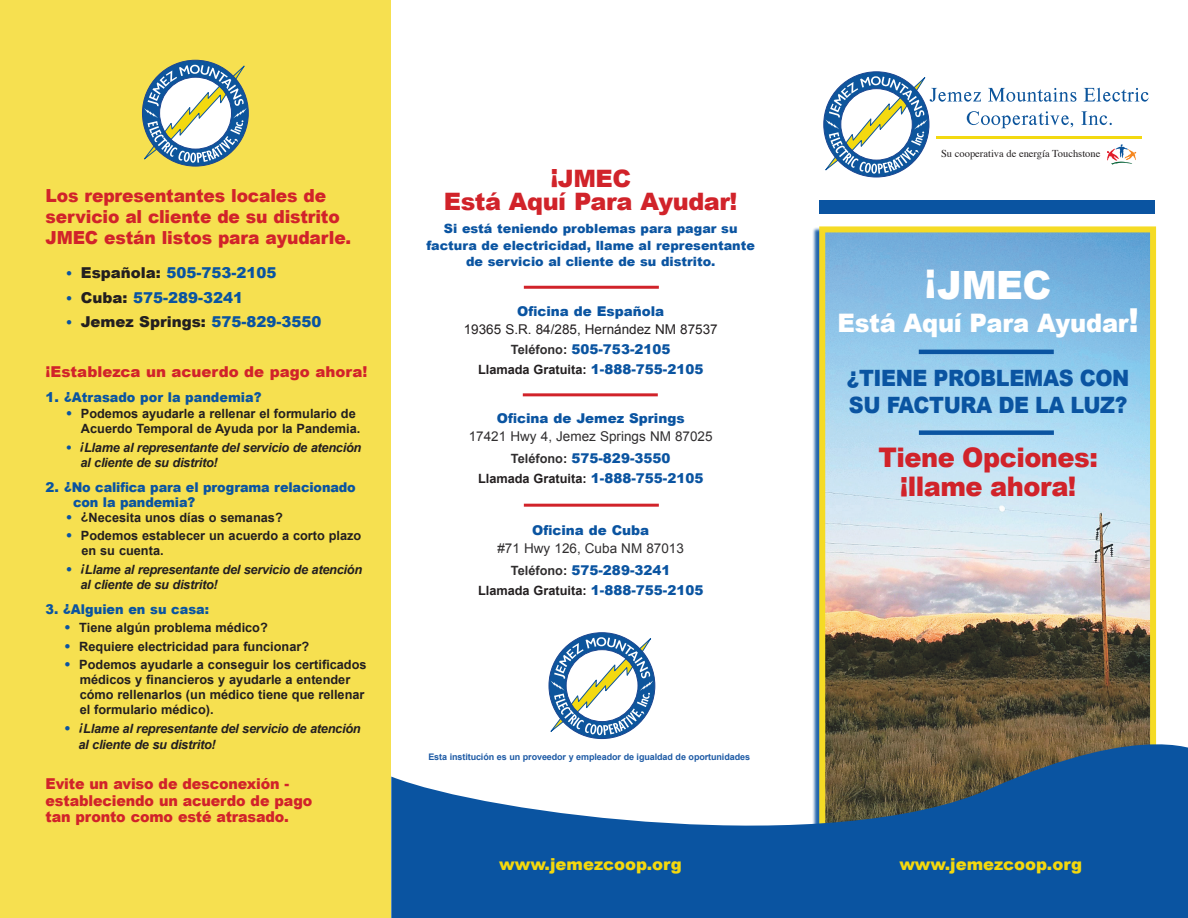
<style>
.page{position:relative;width:1188px;height:918px;background:#fff}
.page>*{position:absolute;margin:0;border:0;box-sizing:border-box;transform-origin:0 0}
.t1{font:900 39px "Arial";color:#fff;scale:.95 1}
.t2{font:900 27px/28.5px "Arial";letter-spacing:-.02em;color:#d1232a;text-align:center;scale:.95 1}
.t3{font:900 25.5px "Arial";letter-spacing:-.01em;color:#fff;scale:.95 1}
.t4{font:900 24px/23.2px "Arial";letter-spacing:-.02em;color:#d1232a;text-align:center}
.t5{font:900 22.5px/27px "Arial";letter-spacing:-.02em;color:#0a54a1;scale:.92 1}
.t6{font:900 18px/21px "Arial";letter-spacing:-.01em;color:#d1232a;scale:.95 1}
.t7{font:900 16.5px "Arial";color:#f4d80d}
.t8{font:900 15px/16.5px "Arial";letter-spacing:-.01em;color:#d1232a;scale:.95 1}
.t9{font:900 15px "Arial";color:#0a54a1}
.t10{font:900 15px "Arial";letter-spacing:-.01em;color:#d1232a}
.t11{font:900 15px "Arial";color:#231f20}
.t12{font:900 13.5px/15px "Arial";color:#0a54a1}
.t13{font:13.5px/21.5px "Arial";color:#312f30;text-align:center}
.t14{font:13.5px/20px "Arial";color:#231f20;text-align:center}
.t15{font:900 13.5px "Arial";color:#0a54a1;scale:.95 1}
.t16{font:700 12.75px/15px "Arial";color:#231f20}
.t17{font:italic 700 12.75px/15px "Arial";letter-spacing:-.02em;color:#231f20}
.t18{font:900 12.75px/16.5px "Arial";color:#0a54a1;text-align:center}
.t19{font:10.5px "Times";color:#231f20}
.t20{font:700 9px "Arial";letter-spacing:-.01em;color:#1d5aa5}
.s1{font-size:13.5px}
.s2{color:#231f20}
.s3{font-size:13.5px;color:#0a54a1}
.s4{color:#0a54a1}
.s5{font-weight:900;font-size:13.5px;color:#0a54a1}
.s6{font-weight:900;font-style:normal;color:#0a54a1}
.s7{font-weight:900;font-style:normal;font-size:13.5px;color:#0a54a1}
.s8{font-weight:700;font-size:12.75px;color:#312f30}
.s9{font-weight:700;font-size:12.75px}
.s10{font-weight:900;color:#0a54a1}
.s11{font-weight:700;font-size:12.75px;color:#231f20}
.s12{font-size:33px}
</style>
<div class="page">
<svg style="left:390px;top:0;width:1px;height:918px"></svg>
<img style="left:826px;top:233px;width:323px;height:485px">
<div style="left:819px;top:226px;width:337px;height:636px;border:6px solid #f4d80d"></div>
<svg style="left:823px;top:71px;width:326px;height:106px"></svg>
<hr style="left:919px;top:350px;width:135px;height:4px;background:#0a54a1">
<div style="left:919px;top:430px;width:135px;height:5px;background:#0a54a1"></div>
<svg style="left:391px;top:718px;width:797px;height:200px;fill:#0a54a1"></svg>
<div style="left:819px;top:200px;width:335px;height:14px;background:#0a54a1"></div>
<hr style="left:524px;top:286px;width:135px;height:3px;background:#d1232a">
<hr style="left:523px;top:393px;width:135px;height:3px;background:#d1232a">
<hr style="left:524px;top:504px;width:135px;height:3px;background:#d1232a">
<div style="left:0;top:0;width:390px;height:918px;background:#f6e050"></div>
<svg style="left:547px;top:632px;width:108px;height:107px"></svg>
<svg style="left:142px;top:60px;width:107px;height:106px"></svg>
<div style="left:941px;top:149px;width:165px;height:27px;background:#fff"></div>
<h3 class="t6" style="left:46px;top:184px;width:323px">Los representantes locales de servicio al cliente de su distrito<br>JMEC están listos para ayudarle.</h3>
<p class="t9" style="left:66px;top:262px;width:212px"><span class="s1">•</span> <span class="s2">Española:</span> 505-753-2105</p>
<p class="t9" style="left:66px;top:287px;width:179px"><span class="s1">•</span> <span class="s2">Cuba:</span> 575-289-3241</p>
<p class="t11" style="left:66px;top:311px;width:257px"><span class="s3">•</span> Jemez Springs: <span class="s4">575-829-3550</span></p>
<p class="t10" style="left:46px;top:361px;width:323px">¡Establezca un acuerdo de pago ahora!</p>
<p class="t12" style="left:46px;top:389px;width:217px">1. ¿Atrasado por la pandemia?</p>
<p class="t16" style="left:81px;top:407px;width:281px;text-indent:-15px"><span class="s5">•</span> Podemos ayudarle a rellenar el formulario de<br>Acuerdo Temporal de Ayuda por la Pandemia.</p>
<p class="t17" style="left:80px;top:440px;width:282px;text-indent:-15px"><span class="s6">•</span> ¡Llame al representante del servicio de atención al cliente de su distrito!</p>
<p class="t12" style="left:73px;top:479px;width:284px;text-indent:-27px">2. ¿No califica para el programa relacionado con la pandemia?</p>
<p class="t16" style="left:66px;top:510px;width:218px"><span class="s5">•</span> ¿Necesita unos días o semanas?</p>
<p class="t16" style="left:81px;top:529px;width:281px;text-indent:-16px"><span class="s5">•</span> Podemos establecer un acuerdo a corto plazo en su cuenta.</p>
<p class="t17" style="left:80px;top:562px;width:283px;text-indent:-15px"><span class="s7">•</span> ¡Llame al representante del servicio de atención al cliente de su distrito!</p>
<p class="t15" style="left:46px;top:599px;width:174px">3. ¿Alguien en su casa:</p>
<p class="t16" style="left:64px;top:621px;width:205px"><span class="s5">•</span> Tiene algún problema médico?</p>
<p class="t16" style="left:64px;top:639px;width:246px"><span class="s5">•</span> Requiere electricidad para funcionar?</p>
<p class="t16" style="left:80px;top:658px;width:288px;text-indent:-15px"><span class="s5">•</span> Podemos ayudarle a conseguir los certificados médicos y financieros y ayudarle a entender cómo rellenarlos (un médico tiene que rellenar el formulario médico).</p>
<p class="t17" style="left:78px;top:720px;width:284px;line-height:16.5px;text-indent:-14px"><span class="s7">•</span> ¡Llame al representante del servicio de atención al cliente de su distrito!</p>
<p class="t8" style="left:46px;top:775px;width:282px">Evite un aviso de desconexión - estableciendo un acuerdo de pago tan pronto como esté atrasado.</p>
<h3 class="t4" style="left:444px;top:166px;width:295px"><sup>¡</sup>JMEC<br>Está Aquí Para Ayudar!</h3>
<p class="t18" style="left:426px;top:220px;width:330px">Si está teniendo problemas para pagar su factura de electricidad, llame al representante de servicio al cliente de su distrito.</p>
<p class="t12" style="left:517px;top:303px;width:149px">Oficina de Española</p>
<p class="t14" style="left:464px;top:319px;width:256px">19365 S.R. 84/285, Hernández NM 87537<br><span class="s8">Teléfono</span><span class="s9">:</span> <span class="s10">505-753-2105</span></p>
<p class="t16" style="left:478px;top:362px;width:227px">Llamada Gratuita: <span class="s5">1-888-755-2105</span></p>
<p class="t12" style="left:497px;top:411px;width:189px">Oficina de Jemez Springs</p>
<p class="t13" style="left:469px;top:426px;width:245px">17421 Hwy 4, Jemez Springs NM 87025<br><span class="s9">Teléfono</span><span class="s11">:</span> <span class="s10">575-829-3550</span></p>
<p class="t16" style="left:478px;top:471px;width:227px">Llamada Gratuita: <span class="s5">1-888-755-2105</span></p>
<p class="t12" style="left:532px;top:523px;width:119px">Oficina de Cuba</p>
<p class="t13" style="left:497px;top:538px;width:188px">#71 Hwy 126, Cuba NM 87013<br><span class="s9">Teléfono</span><span class="s11">:</span> <span class="s10">575-289-3241</span></p>
<p class="t16" style="left:478px;top:583px;width:227px">Llamada Gratuita: <span class="s5">1-888-755-2105</span></p>
<p class="t20" style="left:428px;top:751px;width:323px">Esta institución es un proveedor y empleador de igualdad de oportunidades</p>
<p class="t19" style="left:941px;top:144px;width:161px">Su cooperativa de energía Touchstone</p>
<h1 class="t1" style="left:925px;top:257px;width:135px"><sup>¡</sup>JMEC</h1>
<h3 class="t3" style="left:837px;top:304px;width:319px">Está Aquí Para Ayudar<span class="s12">!</span></h3>
<h3 class="t5" style="left:847px;top:364px;width:309px">¿TIENE PROBLEMAS CON<br>SU FACTURA DE LA LUZ?</h3>
<h2 class="t2" style="left:878px;top:442px;width:232px">Tiene Opciones: ¡llame ahora!</h2>
<p class="t7" style="left:497px;top:856px;width:184px">www.jemezcoop.org</p>
<p class="t7" style="left:899px;top:852px;width:184px">www.jemezcoop.org</p>
<p class="t7" style="left:499px;top:852px;width:184px">www.jemezcoop.org</p>
</div>
